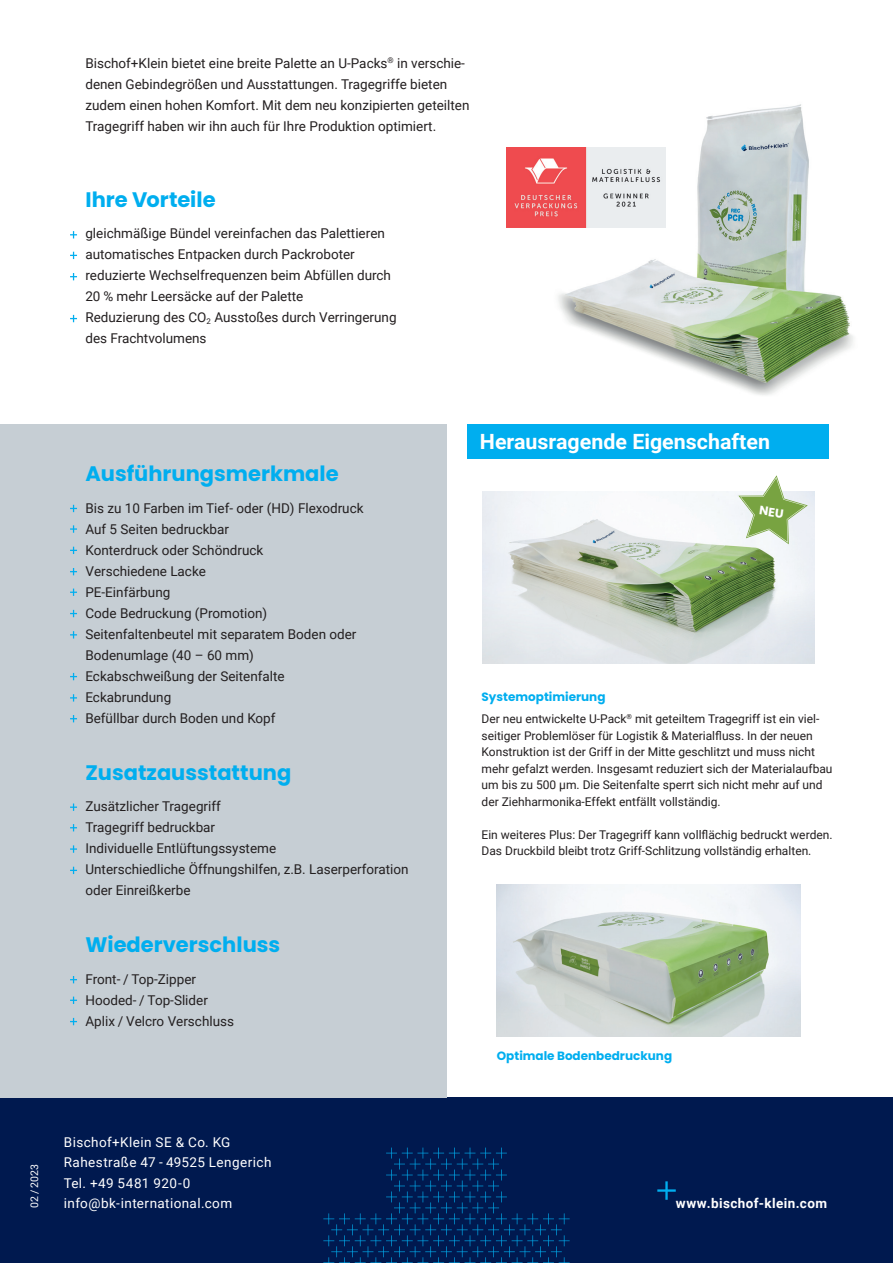
<style>
.page{position:relative;width:893px;height:1263px;background:#fff}
.page>*{position:absolute;margin:0;border:0;box-sizing:border-box;transform-origin:0 0}
.t1{font:700 21px "Poppins";color:#00aeef}
.t2{font:700 21px "Roboto";color:#fff}
.t3{font:13.5px/21px "Roboto";color:#231f20}
.t4{font:13.5px/20.2px "Roboto";letter-spacing:.03em;color:#fff}
.t5{font:700 13.5px "Roboto";letter-spacing:.035em;color:#fff}
.t6{font:12px/16.5px "Roboto";color:#231f20}
.t7{font:700 12px "Poppins";color:#00aeef}
.t8{font:10.5px "Roboto";color:#fff}
</style>
<div class="page">
<img style="left:482px;top:492px;width:333px;height:172px">
<img style="left:497px;top:884px;width:303px;height:152px">
<img style="left:538px;top:104px;width:315px;height:291px">
<div style="left:0;top:1097px;width:893px;height:166px;background:#00194f"></div>
<div style="left:468px;top:424px;width:361px;height:35px;background:#00aeef"></div>
<div style="left:0;top:424px;width:446px;height:673px;background:#c6ced4"></div>
<img style="left:506px;top:148px;width:159px;height:79px">
<svg style="left:657px;top:1181px;width:19px;height:19px"></svg>
<svg style="left:323px;top:1147px;width:247px;height:116px"></svg>
<svg style="left:70px;top:505px;width:7px;height:7px"></svg>
<svg style="left:70px;top:231px;width:7px;height:7px"></svg>
<svg style="left:70px;top:803px;width:7px;height:8px"></svg>
<svg style="left:70px;top:976px;width:7px;height:7px"></svg>
<svg style="left:70px;top:568px;width:7px;height:7px"></svg>
<svg style="left:70px;top:867px;width:7px;height:7px"></svg>
<svg style="left:70px;top:547px;width:7px;height:7px"></svg>
<svg style="left:70px;top:273px;width:7px;height:7px"></svg>
<svg style="left:70px;top:845px;width:7px;height:8px"></svg>
<svg style="left:70px;top:1018px;width:7px;height:7px"></svg>
<svg style="left:70px;top:610px;width:7px;height:7px"></svg>
<svg style="left:70px;top:631px;width:7px;height:7px"></svg>
<svg style="left:70px;top:673px;width:7px;height:7px"></svg>
<svg style="left:70px;top:694px;width:7px;height:7px"></svg>
<svg style="left:70px;top:715px;width:7px;height:7px"></svg>
<svg style="left:70px;top:525px;width:7px;height:8px"></svg>
<svg style="left:70px;top:252px;width:7px;height:7px"></svg>
<svg style="left:70px;top:824px;width:7px;height:7px"></svg>
<svg style="left:70px;top:996px;width:7px;height:8px"></svg>
<svg style="left:70px;top:588px;width:7px;height:8px"></svg>
<svg style="left:70px;top:315px;width:7px;height:7px"></svg>
<svg style="left:738px;top:475px;width:70px;height:69px"></svg>
<p class="t3" style="left:85px;top:52px;width:386px">Bischof+Klein bietet eine breite Palette an U-Packs<sup>®</sup> in verschie&shy;denen Gebindegrößen und Ausstattungen. Tragegriffe bieten zudem einen hohen Komfort. Mit dem neu konzipierten geteilten Tragegriff haben wir ihn auch für Ihre Produktion optimiert.</p>
<h1 class="t1" style="left:85px;top:187px;width:132px">Ihre Vorteile</h1>
<p class="t3" style="left:85px;top:222px;width:313px">gleichmäßige Bündel vereinfachen das Palettieren automatisches Entpacken durch Packroboter reduzierte Wechselfrequenzen beim Abfüllen durch 20 % mehr Leersäcke auf der Palette<br>Reduzierung des CO<sub>2</sub> Ausstoßes durch Verringerung des Frachtvolumens</p>
<h1 class="t1" style="left:85px;top:462px;width:255px">Ausführungsmerkmale</h1>
<p class="t3" style="left:85px;top:497px;width:280px">Bis zu 10 Farben im Tief- oder (HD) Flexodruck<br>Auf 5 Seiten bedruckbar<br>Konterdruck oder Schöndruck<br>Verschiedene Lacke<br>PE-Einfärbung<br>Code Bedruckung (Promotion)<br>Seitenfaltenbeutel mit separatem Boden oder<br>Bodenumlage (40 – 60 mm)<br>Eckabschweißung der Seitenfalte<br>Eckabrundung<br>Befüllbar durch Boden und Kopf</p>
<h1 class="t1" style="left:85px;top:760px;width:207px">Zusatzausstattung</h1>
<p class="t3" style="left:85px;top:795px;width:325px">Zusätzlicher Tragegriff<br>Tragegriff bedruckbar<br>Individuelle Entlüftungssysteme<br>Unterschiedliche Öffnungshilfen, z.B. Laserperforation oder Einreißkerbe</p>
<h1 class="t1" style="left:85px;top:933px;width:196px">Wiederverschluss</h1>
<p class="t3" style="left:85px;top:968px;width:150px">Front- / Top-Zipper<br>Hooded- / Top-Slider<br>Aplix / Velcro Verschluss</p>
<h1 class="t2" style="left:480px;top:427px;width:292px">Herausragende Eigenschaften</h1>
<p class="t7" style="left:482px;top:690px;width:125px">Systemoptimierung</p>
<p class="t6" style="left:482px;top:710px;width:352px">Der neu entwickelte U-Pack<sup>®</sup> mit geteiltem Tragegriff ist ein viel&shy;seitiger Problemlöser für Logistik &amp; Materialfluss. In der neuen Konstruktion ist der Griff in der Mitte geschlitzt und muss nicht mehr gefalzt werden. Insgesamt reduziert sich der Materialaufbau um bis zu 500 µm. Die Seitenfalte sperrt sich nicht mehr auf und der Ziehharmonika-Effekt entfällt vollständig.</p>
<p class="t6" style="left:482px;top:826px;width:353px">Ein weiteres Plus: Der Tragegriff kann vollflächig bedruckt werden.<br>Das Druckbild bleibt trotz Griff-Schlitzung vollständig erhalten.</p>
<p class="t7" style="left:497px;top:1048px;width:177px">Optimale Bodenbedruckung</p>
<p class="t8" style="left:27px;top:1208px;width:46px;rotate:-90deg">02 / 2023</p>
<p class="t4" style="left:64px;top:1132px;width:209px">Bischof+Klein SE &amp; Co. KG<br>Rahestraße 47 - 49525 Lengerich<br>Tel. +49 5481 920-0</p>
<p class="t4" style="left:64px;top:1192px;width:170px">info@bk-international.com</p>
<p class="t5" style="left:676px;top:1194px;width:153px">www.bischof-klein.com</p>
</div>
